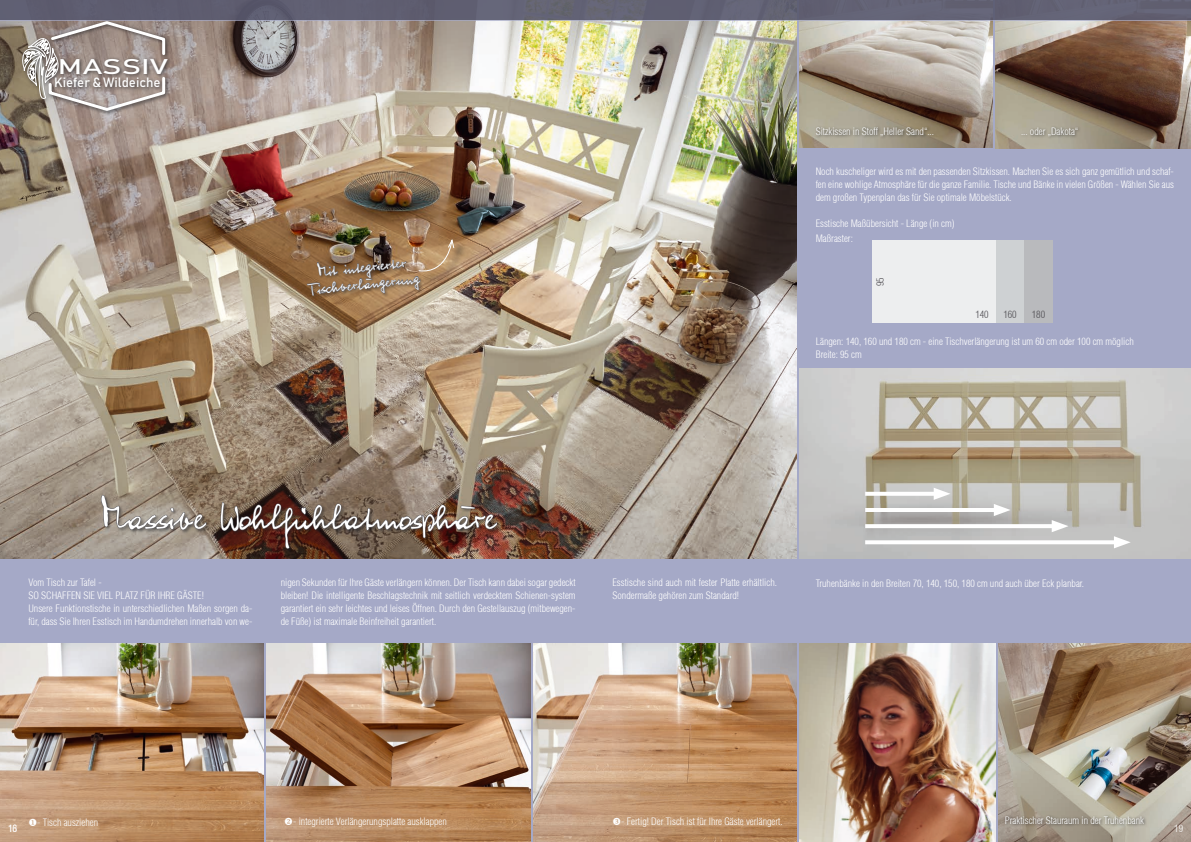
<style>
.page{position:relative;width:1191px;height:842px;background:#a5a9c7}
.page>*{position:absolute;margin:0;border:0;box-sizing:border-box;transform-origin:0 0}
.t1{font:58px "WIP Money Maker";letter-spacing:-.01em;color:#fff;scale:.9 1}
.t2{font:24px/17px "WIP Money Maker";color:#fff;text-align:center;scale:.9 1}
.t3{font:21px "Bahnschrift";color:#fff;scale:1.5 1}
.t4{font:13.3px "Bahnschrift";color:#fff}
.t5{font:300 condensed 10px/13px "Helvetica";color:#fff}
.t6{font:300 condensed 10px "Helvetica";color:#504e53}
</style>
<div class="page">
<img style="left:799px;top:643px;width:196px;height:199px">
<img style="left:998px;top:643px;width:193px;height:199px">
<img style="left:0;top:21px;width:797px;height:537px">
<img style="left:533px;top:643px;width:264px;height:199px">
<img style="left:0;top:643px;width:264px;height:199px">
<img style="left:266px;top:643px;width:264px;height:199px">
<img style="left:799px;top:21px;width:193px;height:126px">
<img style="left:995px;top:21px;width:196px;height:127px">
<svg style="left:0;top:20px;width:1191px;height:1px"></svg>
<div style="left:0;top:0;width:1191px;height:20px;background:#606072"></div>
<div style="left:20px;top:19px;width:153px;height:97px;background:#1b1c20;opacity:.75"></div>
<svg style="left:21px;top:20px;width:146px;height:93px"></svg>
<img style="left:799px;top:369px;width:392px;height:189px">
<hr style="left:865px;top:492px;width:75px;height:4px;background:#fff">
<svg style="left:933px;top:488px;width:17px;height:12px"></svg>
<hr style="left:865px;top:508px;width:135px;height:4px;background:#fff">
<svg style="left:993px;top:504px;width:17px;height:12px"></svg>
<svg style="left:865px;top:524px;width:186px;height:4px"></svg>
<svg style="left:1051px;top:520px;width:17px;height:12px"></svg>
<svg style="left:865px;top:540px;width:249px;height:4px"></svg>
<svg style="left:1114px;top:536px;width:16px;height:12px"></svg>
<div style="left:1003px;top:814px;width:144px;height:14px;background:#1b1c20;opacity:.75"></div>
<div style="left:306px;top:259px;width:118px;height:41px;background:#1b1c20;opacity:.75"></div>
<div style="left:421px;top:241px;width:45px;height:43px;background:#1b1c20;opacity:.75"></div>
<img style="left:307px;top:237px;width:148px;height:59px">
<div style="left:872px;top:241px;width:180px;height:82px;background:#b9babd"></div>
<div style="left:872px;top:241px;width:152px;height:82px;background:#ced1d3"></div>
<div style="left:872px;top:241px;width:123px;height:82px;background:#edeeef"></div>
<div style="left:100px;top:494px;width:401px;height:59px;background:#1b1c20;opacity:.75"></div>
<svg style="left:101px;top:495px;width:105px;height:35px"></svg>
<img style="left:220px;top:502px;width:277px;height:47px">
<div style="left:814px;top:125px;width:123px;height:15px;background:#1b1c20;opacity:.75"></div>
<div style="left:1020px;top:125px;width:61px;height:15px;background:#1b1c20;opacity:.75"></div>
<svg style="left:613px;top:818px;width:7px;height:7px"></svg>
<h3 class="t3" style="left:58px;top:53px;width:75px">MASSIV</h3>
<h3 class="t4" style="left:54px;top:74px;width:108px">Kiefer &amp; Wildeiche</h3>
<h2 class="t2" style="left:305px;top:268px;width:126px;rotate:-6deg">Mit integrierter<br>Tischverlängerung</h2>
<h1 class="t1" style="left:100px;top:493px;width:441px">Massive Wohlfühlatmosphäre</h1>
<p class="t5" style="left:815px;top:125px;width:120px">Sitzkissen in Stoff „Heller Sand“...</p>
<p class="t5" style="left:1021px;top:125px;width:59px">... oder „Dakota“</p>
<p class="t5" style="left:815px;top:164px;width:360px;text-align:justify">Noch kuscheliger wird es mit den passenden Sitzkissen. Machen Sie es sich ganz gemütlich und schaf&shy;fen eine wohlige Atmosphäre für die ganze Familie. Tische und Bänke in vielen Größen - Wählen Sie aus dem großen Typenplan das für Sie optimale Möbelstück.</p>
<p class="t5" style="left:815px;top:215px;width:140px;line-height:15px">Esstische Maßübersicht - Länge (in cm)<br>Maßraster:</p>
<p class="t6" style="left:874px;top:286px;width:10px;rotate:-90deg">95</p>
<p class="t6" style="left:975px;top:308px;width:15px">140</p>
<p class="t6" style="left:1003px;top:308px;width:15px">160</p>
<p class="t6" style="left:1031px;top:308px;width:15px">180</p>
<p class="t5" style="left:815px;top:334px;width:319px">Längen: 140, 160 und 180 cm - eine Tischverlängerung ist um 60 cm oder 100 cm möglich<br>Breite: 95 cm</p>
<p class="t5" style="left:28px;top:576px;width:225px">Vom Tisch zur Tafel -<br>SO SCHAFFEN SIE VIEL PLATZ FÜR IHRE GÄSTE!<br>Unsere Funktionstische in unterschiedlichen Maßen sorgen da&shy;für, dass Sie Ihren Esstisch im Handumdrehen innerhalb von we-</p>
<p class="t5" style="left:281px;top:576px;width:296px;text-align:justify">nigen Sekunden für Ihre Gäste verlängern können. Der Tisch kann dabei sogar gedeckt bleiben! Die intelligente Beschlagstechnik mit seitlich verdecktem Schienen-system garantiert ein sehr leichtes und leises Öffnen. Durch den Gestellauszug (mitbewegen&shy;de Füße) ist maximale Beinfreiheit garantiert.</p>
<p class="t5" style="left:612px;top:576px;width:166px">Esstische sind auch mit fester Platte erhältlich.<br>Sondermaße gehören zum Standard!</p>
<p class="t5" style="left:815px;top:576px;width:270px">Truhenbänke in den Breiten 70, 140, 150, 180 cm und auch über Eck planbar.</p>
<p class="t5" style="left:28px;top:815px;width:71px">◆- Tisch ausziehen</p>
<p class="t5" style="left:284px;top:815px;width:164px">❖- integrierte Verlängerungsplatte ausklappen</p>
<p class="t5" style="left:621px;top:815px;width:163px">- Fertig! Der Tisch ist für Ihre Gäste verlängert.</p>
<p class="t5" style="left:1004px;top:813px;width:141px">Praktischer Stauraum in der Truhenbank</p>
<p class="t5" style="left:9px;top:822px;width:10px">18</p>
<p class="t5" style="left:1174px;top:822px;width:10px">19</p>
<p class="t5" style="left:13px;top:822px;width:6px">6</p>
</div>
